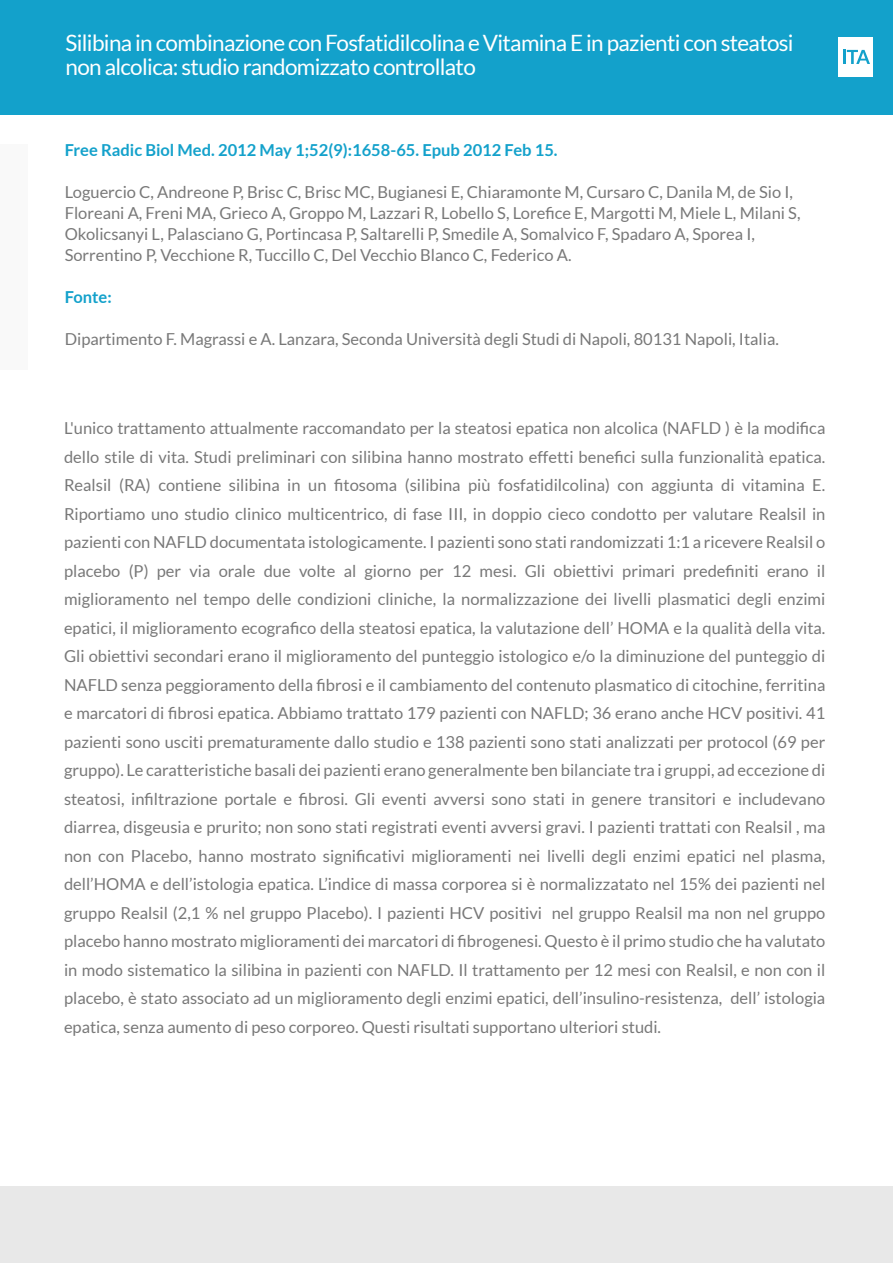
<style>
.page{position:relative;width:893px;height:1263px;background:#fff}
.page>*{position:absolute;margin:0;border:0;box-sizing:border-box;transform-origin:0 0}
.t1{font:22.5px/24px "Lato";letter-spacing:-.03em;color:#fff}
.t2{font:16.5px/28.5px "Lato";color:#787878;text-align:justify}
.t3{font:700 16.5px "Lato";color:#13a1cb}
</style>
<div class="page">
<div style="left:0;top:144px;width:27px;height:225px;background:#f9f9f9"></div>
<div style="left:0;top:0;width:893px;height:114px;background:#13a1cb"></div>
<div style="left:0;top:1187px;width:893px;height:76px;background:#e8e8e8"></div>
<div style="left:838px;top:38px;width:35px;height:38px;background:#fff"></div>
<svg style="left:843px;top:50px;width:27px;height:14px"></svg>
<h1 class="t1" style="left:65px;top:31px;width:730px">Silibina in combinazione con Fosfatidilcolina e Vitamina E in pazienti con steatosi non alcolica: studio randomizzato controllato</h1>
<p class="t3" style="left:65px;top:141px;width:494px">Free Radic Biol Med. 2012 May 1;52(9):1658-65. Epub 2012 Feb 15.</p>
<p class="t2" style="left:65px;top:182px;width:737px;line-height:21px;text-align:left">Loguercio C, Andreone P, Brisc C, Brisc MC, Bugianesi E, Chiaramonte M, Cursaro C, Danila M, de Sio I, Floreani A, Freni MA, Grieco A, Groppo M, Lazzari R, Lobello S, Lorefice E, Margotti M, Miele L, Milani S, Okolicsanyi L, Palasciano G, Portincasa P, Saltarelli P, Smedile A, Somalvico F, Spadaro A, Sporea I, Sorrentino P, Vecchione R, Tuccillo C, Del Vecchio Blanco C, Federico A.</p>
<p class="t3" style="left:65px;top:288px;width:49px">Fonte:</p>
<p class="t2" style="left:65px;top:325px;width:716px">Dipartimento F. Magrassi e A. Lanzara, Seconda Università degli Studi di Napoli, 80131 Napoli, Italia.</p>
<p class="t2" style="left:64px;top:414px;width:763px">L'unico trattamento attualmente raccomandato per la steatosi epatica non alcolica (NAFLD ) è la modifica dello stile di vita. Studi preliminari con silibina hanno mostrato effetti benefici sulla funzionalità epatica.<br>Realsil (RA) contiene silibina in un fitosoma (silibina più fosfatidilcolina) con aggiunta di vitamina E.<br>Riportiamo uno studio clinico multicentrico, di fase III, in doppio cieco condotto per valutare Realsil in pazienti con NAFLD documentata istologicamente. I pazienti sono stati randomizzati 1:1 a ricevere Realsil o placebo (P) per via orale due volte al giorno per 12 mesi. Gli obiettivi primari predefiniti erano il miglioramento nel tempo delle condizioni cliniche, la normalizzazione dei livelli plasmatici degli enzimi epatici, il miglioramento ecografico della steatosi epatica, la valutazione dell’ HOMA e la qualità della vita.<br>Gli obiettivi secondari erano il miglioramento del punteggio istologico e/o la diminuzione del punteggio di NAFLD senza peggioramento della fibrosi e il cambiamento del contenuto plasmatico di citochine, ferritina e marcatori di fibrosi epatica. Abbiamo trattato 179 pazienti con NAFLD; 36 erano anche HCV positivi. 41 pazienti sono usciti prematuramente dallo studio e 138 pazienti sono stati analizzati per protocol (69 per gruppo). Le caratteristiche basali dei pazienti erano generalmente ben bilanciate tra i gruppi, ad eccezione di steatosi, infiltrazione portale e fibrosi. Gli eventi avversi sono stati in genere transitori e includevano diarrea, disgeusia e prurito; non sono stati registrati eventi avversi gravi. I pazienti trattati con Realsil , ma non con Placebo, hanno mostrato significativi miglioramenti nei livelli degli enzimi epatici nel plasma, dell’HOMA e dell’istologia epatica. L’indice di massa corporea si è normalizzatato nel 15% dei pazienti nel gruppo Realsil (2,1 % nel gruppo Placebo). I pazienti HCV positivi nel gruppo Realsil ma non nel gruppo placebo hanno mostrato miglioramenti dei marcatori di fibrogenesi. Questo è il primo studio che ha valutato in modo sistematico la silibina in pazienti con NAFLD. Il trattamento per 12 mesi con Realsil, e non con il placebo, è stato associato ad un miglioramento degli enzimi epatici, dell’insulino-resistenza, dell’ istologia epatica, senza aumento di peso corporeo. Questi risultati supportano ulteriori studi.</p>
</div>
